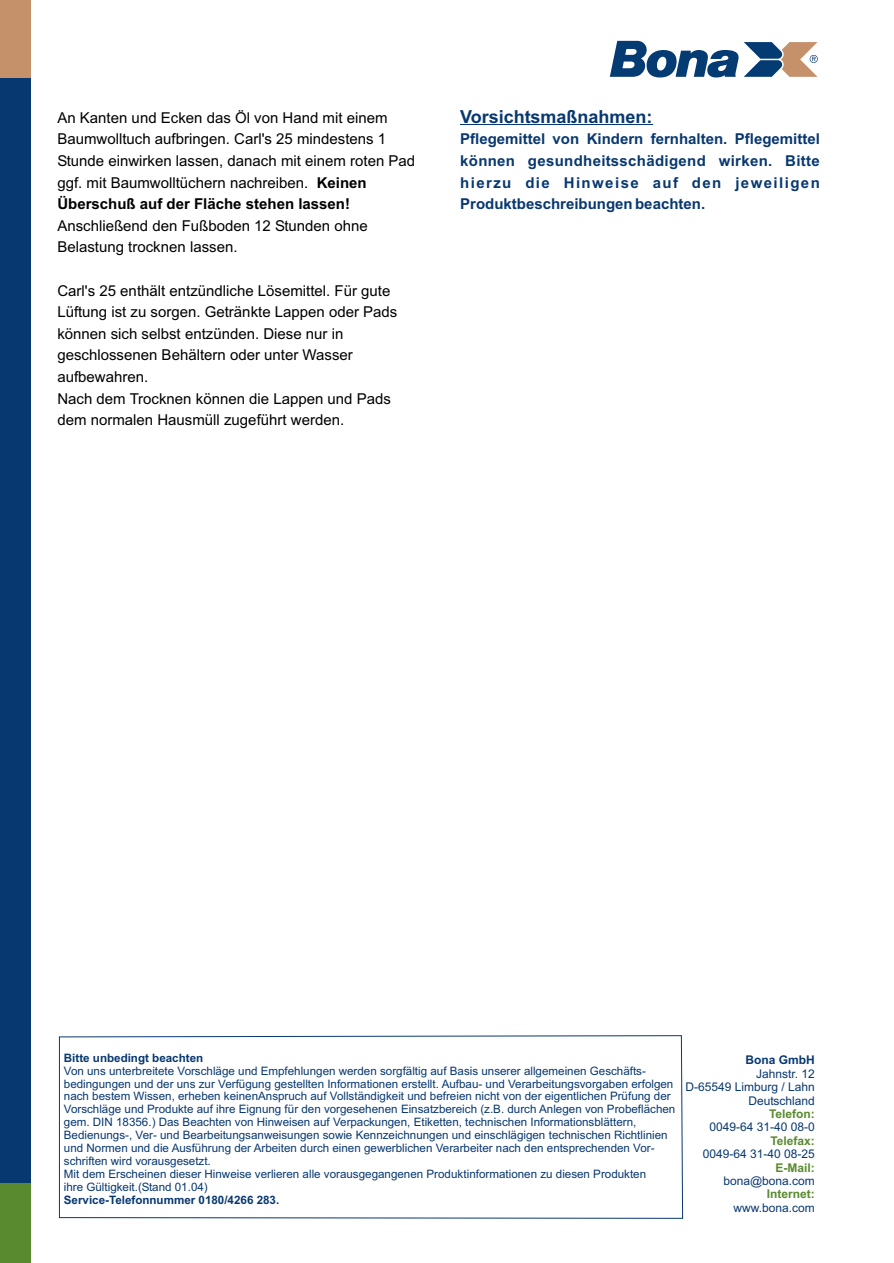
<style>
.page{position:relative;width:894px;height:1263px;background:#fff}
.page>*{position:absolute;margin:0;border:0;box-sizing:border-box;transform-origin:0 0}
.t1{font:700 18px "Arial";color:#083870}
.t2{font:15px/21.6px "Arial";color:#000}
.t3{font:700 15px/21.6px "Arial";color:#083870;text-align:justify}
.t4{font:12px/13.4px "Arial";color:#083870;text-align:right}
.t5{font:700 12px "Arial";color:#598a30}
.t6{font:700 12px "Arial";color:#083870}
.t7{font:11.55px/13px "Arial";color:#083870}
.t8{font:700 11.55px "Arial";color:#083870}
.s1{font-weight:700}
</style>
<div class="page">
<hr style="left:460px;top:124px;width:192px;height:1px;background:#083870">
<svg style="left:610px;top:41px;width:208px;height:37px"></svg>
<div style="left:0;top:0;width:31px;height:80px;background:#c4916b"></div>
<div style="left:0;top:1183px;width:31px;height:80px;background:#598a30"></div>
<div style="left:0;top:79px;width:31px;height:1104px;background:#083870"></div>
<svg style="left:59px;top:1035px;width:624px;height:184px"></svg>
<p class="t2" style="left:57px;top:108px;width:359px">An Kanten und Ecken das Öl von Hand mit einem Baumwolltuch aufbringen. Carl's 25 mindestens 1<br>Stunde einwirken lassen, danach mit einem roten Pad ggf. mit Baumwolltüchern nachreiben. <span class="s1">Keinen Überschuß auf der Fläche stehen lassen!</span></p>
<p class="t2" style="left:57px;top:216px;width:312px">Anschließend den Fußboden 12 Stunden ohne<br>Belastung trocknen lassen.</p>
<p class="t2" style="left:57px;top:281px;width:341px">Carl's 25 enthält entzündliche Lösemittel. Für gute Lüftung ist zu sorgen. Getränkte Lappen oder Pads können sich selbst entzünden. Diese nur in geschlossenen Behältern oder unter Wasser aufbewahren.<br>Nach dem Trocknen können die Lappen und Pads dem normalen Hausmüll zugeführt werden.</p>
<h1 class="t1" style="left:460px;top:110px;width:194px">Vorsichtsmaßnahmen:</h1>
<p class="t3" style="left:460px;top:130px;width:361px">Pflegemittel von Kindern fernhalten. Pflegemittel können gesundheitsschädigend wirken. Bitte hierzu die Hinweise auf den jeweiligen Produktbeschreibungen beachten.</p>
<p class="t8" style="left:64px;top:1053px;width:141px">Bitte unbedingt beachten</p>
<p class="t7" style="left:64px;top:1065px;width:613px">Von uns unterbreitete Vorschläge und Empfehlungen werden sorgfältig auf Basis unserer allgemeinen Geschäfts&shy;bedingungen und der uns zur Verfügung gestellten Informationen erstellt. Aufbau- und Verarbeitungsvorgaben erfolgen nach bestem Wissen, erheben keinenAnspruch auf Vollständigkeit und befreien nicht von der eigentlichen Prüfung der Vorschläge und Produkte auf ihre Eignung für den vorgesehenen Einsatzbereich (z.B. durch Anlegen von Probeflächen gem. DIN 18356.) Das Beachten von Hinweisen auf Verpackungen, Etiketten, technischen Informationsblättern, Bedienungs-, Ver- und Bearbeitungsanweisungen sowie Kennzeichnungen und einschlägigen technischen Richtlinien und Normen und die Ausführung der Arbeiten durch einen gewerblichen Verarbeiter nach den entsprechenden Vor&shy;schriften wird vorausgesetzt.<br>Mit dem Erscheinen dieser Hinweise verlieren alle vorausgegangenen Produktinformationen zu diesen Produkten<br>ihre Gültigkeit.(Stand 01.04)</p>
<p class="t8" style="left:64px;top:1196px;width:217px">Service-Telefonnummer 0180/4266 283.</p>
<p class="t6" style="left:746px;top:1056px;width:71px">Bona GmbH</p>
<p class="t4" style="left:685px;top:1068px;width:131px">Jahnstr. 12<br>D-65549 Limburg / Lahn<br>Deutschland</p>
<p class="t4" style="left:709px;top:1122px;width:107px">0049-64 31-40 08-0</p>
<p class="t4" style="left:703px;top:1148px;width:114px">0049-64 31-40 08-25</p>
<p class="t4" style="left:723px;top:1175px;width:93px">bona@bona.com</p>
<p class="t4" style="left:734px;top:1202px;width:83px">www.bona.com</p>
<p class="t5" style="left:769px;top:1109px;width:47px">Telefon:</p>
<p class="t5" style="left:770px;top:1136px;width:46px">Telefax:</p>
<p class="t5" style="left:776px;top:1163px;width:41px">E-Mail:</p>
<p class="t5" style="left:767px;top:1190px;width:49px">Internet:</p>
</div>
